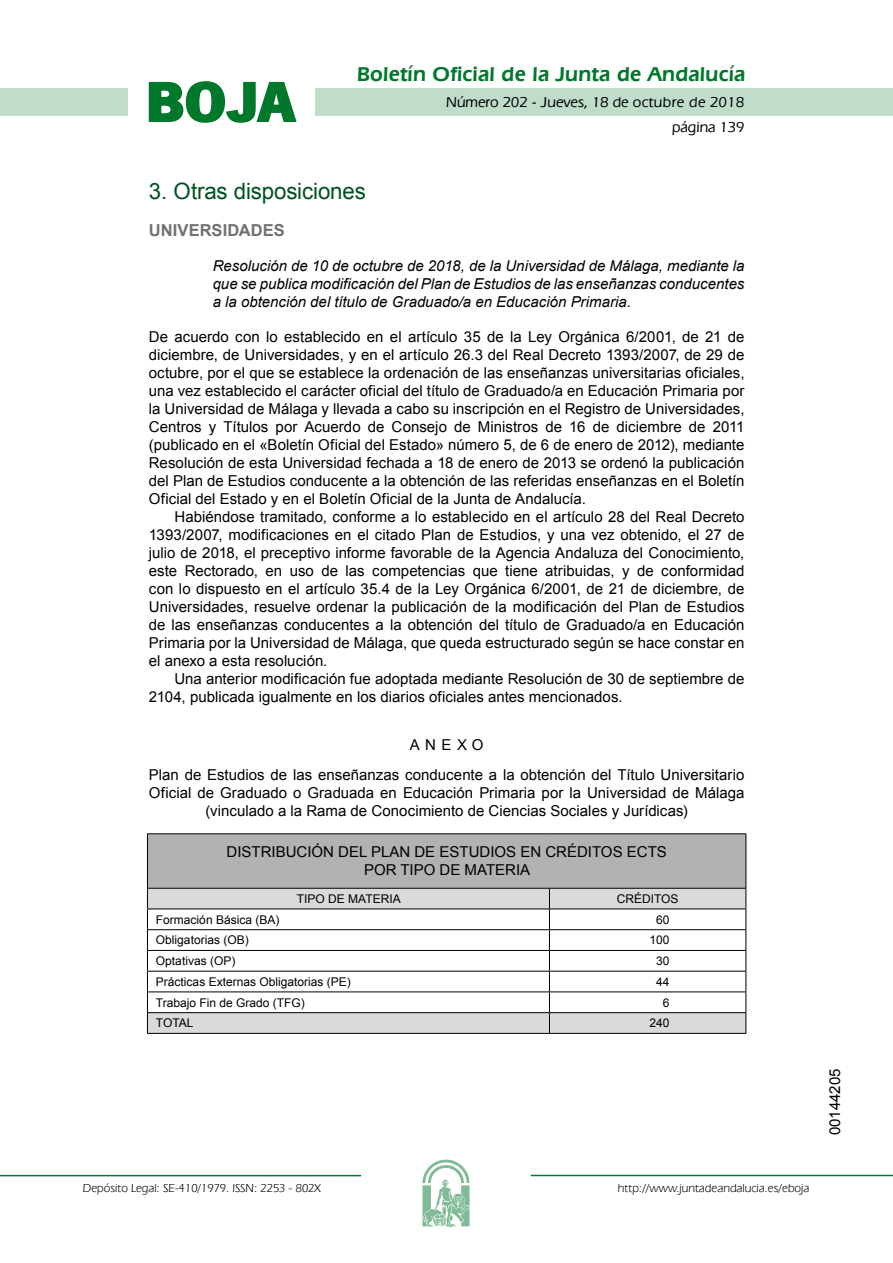
<style>
.page{position:relative;width:893px;height:1263px;background:#fff}
.page>*{position:absolute;margin:0;border:0;box-sizing:border-box;transform-origin:0 0}
.t1{font:700 57.75px "News Got T";color:#00782c;scale:1.14 1}
.t2{font:22.5px "Arial";letter-spacing:-.005em;color:#00501f}
.t3{font:600 21px "Eras IT Cby BT";letter-spacing:.01em;color:#00782c}
.t4{font:700 16.5px "Arial";letter-spacing:.005em;color:#707173}
.t5{font:15px/18px "Arial";color:#000;text-align:center}
.t6{font:italic 15px/18px "Arial";color:#000;text-align:justify}
.t7{font:500 15px/24.5px "Eras IT Cby BT";color:#000;text-align:right}
.t8{font:12px "Arial";color:#000}
.t9{font:12px "Eras IT Cby BT";color:#000}
</style>
<div class="page">
<div style="left:315px;top:88px;width:577px;height:28px;background:#bfddca"></div>
<div style="left:0;top:88px;width:128px;height:28px;background:#bfddca"></div>
<hr style="left:0;top:1175px;width:361px;height:1px;background:#00782c">
<svg style="left:422px;top:1159px;width:47px;height:68px"></svg>
<hr style="left:531px;top:1175px;width:361px;height:1px;background:#00782c">
<svg style="left:148px;top:81px;width:149px;height:42px"></svg>
<div style="left:147px;top:834px;width:599px;height:54px;background:#b1b2b4"></div>
<svg style="left:148px;top:889px;width:597px;height:144px"></svg>
<hr style="left:147px;top:833px;width:402px;height:1px;background:#000">
<hr style="left:147px;top:834px;width:1px;height:54px;background:#000">
<hr style="left:549px;top:833px;width:197px;height:1px;background:#000">
<hr style="left:745px;top:834px;width:1px;height:54px;background:#000">
<hr style="left:147px;top:888px;width:402px;height:1px;background:#000">
<hr style="left:549px;top:888px;width:197px;height:1px;background:#000">
<hr style="left:147px;top:909px;width:402px;height:1px;background:#000">
<hr style="left:549px;top:909px;width:197px;height:1px;background:#000">
<hr style="left:147px;top:929px;width:402px;height:1px;background:#000">
<hr style="left:549px;top:929px;width:197px;height:1px;background:#000">
<hr style="left:147px;top:950px;width:402px;height:1px;background:#000">
<hr style="left:549px;top:950px;width:197px;height:1px;background:#000">
<hr style="left:147px;top:971px;width:402px;height:1px;background:#000">
<hr style="left:549px;top:971px;width:197px;height:1px;background:#000">
<hr style="left:147px;top:992px;width:402px;height:1px;background:#000">
<hr style="left:549px;top:992px;width:197px;height:1px;background:#000">
<hr style="left:147px;top:1012px;width:402px;height:1px;background:#000">
<svg style="left:147px;top:889px;width:1px;height:144px"></svg>
<hr style="left:549px;top:1012px;width:197px;height:1px;background:#000">
<svg style="left:549px;top:889px;width:1px;height:144px"></svg>
<svg style="left:745px;top:889px;width:1px;height:144px"></svg>
<hr style="left:147px;top:1033px;width:402px;height:1px;background:#000">
<hr style="left:549px;top:1033px;width:197px;height:1px;background:#000">
<h1 class="t1" style="left:145px;top:68px;width:133px">BOJA</h1>
<h3 class="t3" style="left:357px;top:62px;width:390px">Boletín Oficial de la Junta de Andalucía</h3>
<p class="t7" style="left:446px;top:90px;width:300px">Número 202 - Jueves, 18 de octubre de 2018 página 139</p>
<h2 class="t2" style="left:149px;top:177px;width:218px">3. Otras disposiciones</h2>
<p class="t4" style="left:149px;top:219px;width:137px">UNIVERSIDADES</p>
<p class="t6" style="left:213px;top:257px;width:533px">Resolución de 10 de octubre de 2018, de la Universidad de Málaga, mediante la que se publica modificación del Plan de Estudios de las enseñanzas conducentes a la obtención del título de Graduado/a en Educación Primaria.</p>
<p class="t5" style="left:149px;top:328px;width:597px;text-align:justify">De acuerdo con lo establecido en el artículo 35 de la Ley Orgánica 6/2001, de 21 de diciembre, de Universidades, y en el artículo 26.3 del Real Decreto 1393/2007, de 29 de octubre, por el que se establece la ordenación de las enseñanzas universitarias oficiales, una vez establecido el carácter oficial del título de Graduado/a en Educación Primaria por la Universidad de Málaga y llevada a cabo su inscripción en el Registro de Universidades, Centros y Títulos por Acuerdo de Consejo de Ministros de 16 de diciembre de 2011 (publicado en el «Boletín Oficial del Estado» número 5, de 6 de enero de 2012), mediante Resolución de esta Universidad fechada a 18 de enero de 2013 se ordenó la publicación del Plan de Estudios conducente a la obtención de las referidas enseñanzas en el Boletín Oficial del Estado y en el Boletín Oficial de la Junta de Andalucía.</p>
<p class="t5" style="left:149px;top:508px;width:597px;text-align:justify;text-indent:26px">Habiéndose tramitado, conforme a lo establecido en el artículo 28 del Real Decreto 1393/2007, modificaciones en el citado Plan de Estudios, y una vez obtenido, el 27 de julio de 2018, el preceptivo informe favorable de la Agencia Andaluza del Conocimiento, este Rectorado, en uso de las competencias que tiene atribuidas, y de conformidad con lo dispuesto en el artículo 35.4 de la Ley Orgánica 6/2001, de 21 de diciembre, de Universidades, resuelve ordenar la publicación de la modificación del Plan de Estudios de las enseñanzas conducentes a la obtención del título de Graduado/a en Educación Primaria por la Universidad de Málaga, que queda estructurado según se hace constar en el anexo a esta resolución.</p>
<p class="t5" style="left:149px;top:670px;width:597px;text-align:left;text-indent:26px">Una anterior modificación fue adoptada mediante Resolución de 30 de septiembre de<br>2104, publicada igualmente en los diarios oficiales antes mencionados.</p>
<p class="t5" style="left:149px;top:729px;width:597px;line-height:30.8px">ANEXO<br>Plan de Estudios de las enseñanzas conducente a la obtención del Título Universitario</p>
<p class="t5" style="left:149px;top:784px;width:597px">Oficial de Graduado o Graduada en Educación Primaria por la Universidad de Málaga (vinculado a la Rama de Conocimiento de Ciencias Sociales y Jurídicas)</p>
<p class="t5" style="left:226px;top:843px;width:442px">DISTRIBUCIÓN DEL PLAN DE ESTUDIOS EN CRÉDITOS ECTS<br>POR TIPO DE MATERIA</p>
<p class="t8" style="left:297px;top:891px;width:105px">TIPO DE MATERIA</p>
<p class="t8" style="left:616px;top:891px;width:63px">CRÉDITOS</p>
<p class="t8" style="left:156px;top:912px;width:125px">Formación Básica (BA)</p>
<p class="t8" style="left:656px;top:912px;width:15px">60</p>
<p class="t8" style="left:156px;top:932px;width:94px">Obligatorias (OB)</p>
<p class="t8" style="left:649px;top:932px;width:22px">100</p>
<p class="t8" style="left:156px;top:953px;width:81px">Optativas (OP)</p>
<p class="t8" style="left:656px;top:953px;width:15px">30</p>
<p class="t8" style="left:156px;top:974px;width:196px">Prácticas Externas Obligatorias (PE)</p>
<p class="t8" style="left:656px;top:974px;width:15px">44</p>
<p class="t8" style="left:156px;top:995px;width:150px">Trabajo Fin de Grado (TFG)</p>
<p class="t8" style="left:662px;top:995px;width:8px">6</p>
<p class="t8" style="left:156px;top:1015px;width:39px">TOTAL</p>
<p class="t8" style="left:649px;top:1015px;width:22px">240</p>
<p class="t9" style="left:83px;top:1181px;width:239px">Depósito Legal: SE-410/1979. ISSN: 2253 - 802X</p>
<p class="t9" style="left:618px;top:1181px;width:193px">http://www.juntadeandalucia.es/eboja</p>
<p class="t5" style="left:826px;top:1135px;width:68px;rotate:-90deg">00144205</p>
</div>
